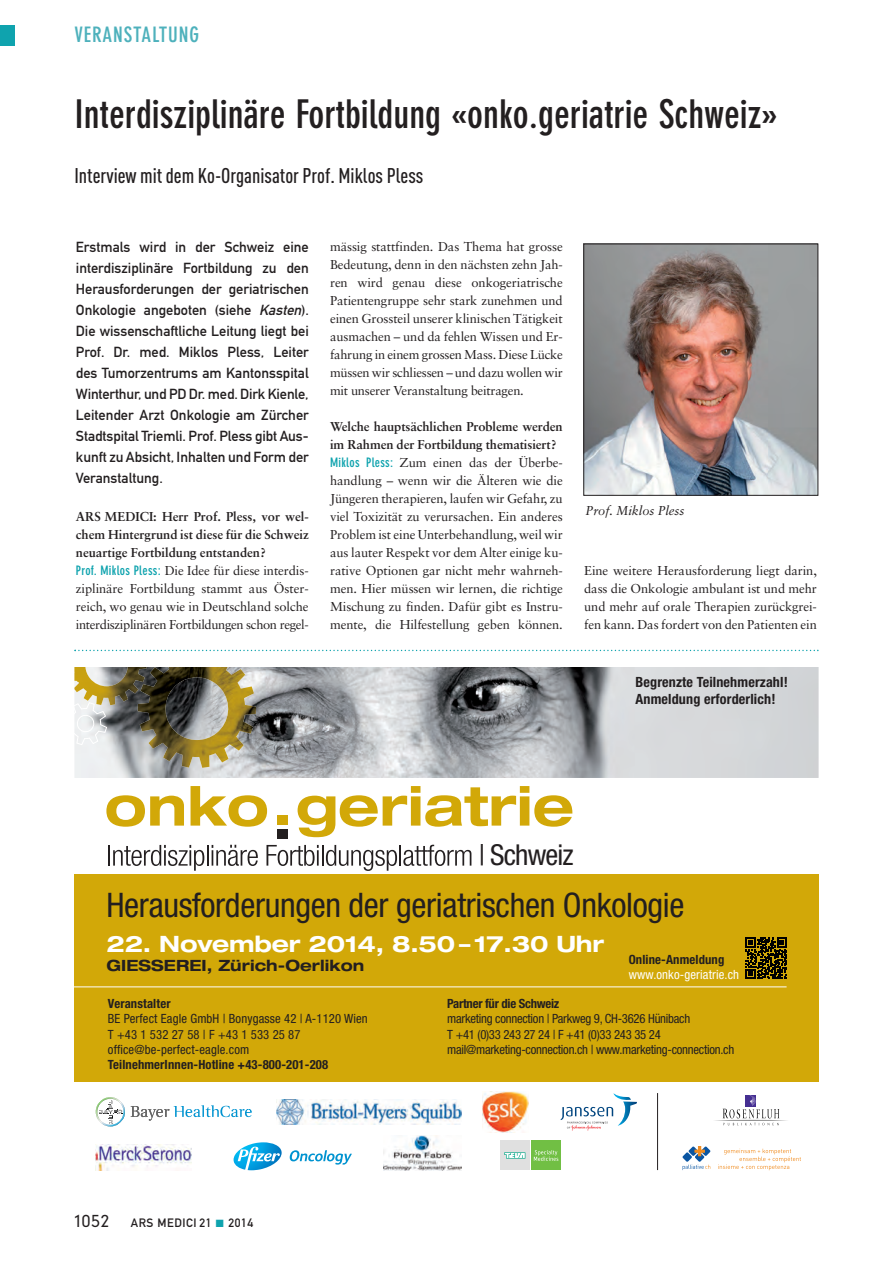
<style>
.page{position:relative;width:893px;height:1263px;background:#fff}
.page>*{position:absolute;margin:0;border:0;box-sizing:border-box;transform-origin:0 0}
.t1{font:700 condensed 39px "DIN Neuzeit Grotesk";color:#231f20}
.t2{font:condensed 33.9px "Helvetica Neue LT Std";letter-spacing:-.01em;color:#231f20}
.t3{font:condensed 28.8px "Helvetica Neue LT Std";letter-spacing:-.03em;color:#231f20}
.t4{font:700 expanded 22.65px "Helvetica Neue LT Std";letter-spacing:-.01em;color:#fff}
.t5{font:500 21px "DIN Cond";color:#231f20}
.t6{font:700 condensed 21px "DIN Neuzeit Grotesk";letter-spacing:.04em;color:#4eb1bc}
.t7{font:300 16.5px "DIN Neuzeit Grotesk";color:#231f20}
.t8{font:700 expanded 15.45px "Helvetica Neue LT Std";letter-spacing:.005em;color:#231f20}
.t9{font:14.4px/21px "DIN Mittelschrift";color:#231f20;text-align:justify}
.t10{font:700 condensed 14.1px/17px "Helvetica Neue LT Std";letter-spacing:.01em;color:#231f20}
.t11{font:12.9px/18px "Sabon";letter-spacing:-.005em;color:#231f20}
.t12{font:italic 12.9px "Sabon";letter-spacing:-.005em;color:#231f20}
.t13{font:condensed 12.75px/15.3px "Helvetica Neue LT Std";letter-spacing:-.02em;color:#231f20}
.t14{font:condensed 12.75px/15.3px "Helvetica Neue LT Std";letter-spacing:.01em;color:#231f20}
.t15{font:700 condensed 12.75px "Helvetica Neue LT Std";letter-spacing:.01em;color:#231f20}
.t16{font:condensed 12.75px "Helvetica Neue LT Std";letter-spacing:.01em;color:#fff}
.t17{font:700 condensed 12.75px "Helvetica Neue LT Std";letter-spacing:-.02em;color:#231f20}
.t18{font:12px "DIN Mittelschrift";letter-spacing:.05em;color:#231f20}
.s1{font-style:italic}
.s2{font-weight:700}
.s3{font-family:"DIN Neuzeit Grotesk";font-weight:700;font-stretch:condensed;color:#0fa3ae}
.s4{color:#0fa3ae}
</style>
<div class="page">
<div style="left:0;top:26px;width:15px;height:20px;background:#0fa3ae"></div>
<svg style="left:74px;top:650px;width:745px;height:1px"></svg>
<img style="left:585px;top:245px;width:231px;height:249px">
<div style="left:583px;top:243px;width:235px;height:253px;border:1px solid #231f20"></div>
<img style="left:74px;top:668px;width:745px;height:110px">
<div style="left:74px;top:875px;width:745px;height:207px;background:#d2a808"></div>
<hr style="left:74px;top:986px;width:713px;height:1px;background:#fff">
<img style="left:138px;top:668px;width:118px;height:100px">
<img style="left:74px;top:668px;width:73px;height:37px">
<svg style="left:74px;top:702px;width:33px;height:43px"></svg>
<svg style="left:106px;top:795px;width:78px;height:32px"></svg>
<svg style="left:191px;top:786px;width:76px;height:41px"></svg>
<svg style="left:298px;top:786px;width:274px;height:51px"></svg>
<div style="left:277px;top:816px;width:11px;height:9px;background:#d2a808"></div>
<div style="left:277px;top:830px;width:11px;height:9px;background:#231f20"></div>
<hr style="left:108px;top:845px;width:2px;height:21px;background:#231f20">
<svg style="left:113px;top:845px;width:145px;height:26px"></svg>
<svg style="left:266px;top:845px;width:53px;height:21px"></svg>
<hr style="left:322px;top:845px;width:2px;height:21px;background:#231f20">
<svg style="left:326px;top:845px;width:71px;height:26px"></svg>
<hr style="left:399px;top:845px;width:2px;height:21px;background:#231f20">
<svg style="left:403px;top:845px;width:68px;height:21px"></svg>
<svg style="left:745px;top:937px;width:42px;height:42px"></svg>
<img style="left:96px;top:1145px;width:96px;height:25px">
<svg style="left:723px;top:1095px;width:56px;height:30px"></svg>
<hr style="left:713px;top:1120px;width:76px;height:1px;background:#7d7d7d;border-radius:50%">
<svg style="left:234px;top:1142px;width:48px;height:28px"></svg>
<svg style="left:290px;top:1150px;width:62px;height:14px"></svg>
<svg style="left:683px;top:1146px;width:27px;height:23px"></svg>
<svg style="left:718px;top:1149px;width:83px;height:21px"></svg>
<img style="left:276px;top:1099px;width:185px;height:25px">
<svg style="left:96px;top:1097px;width:29px;height:29px"></svg>
<svg style="left:131px;top:1105px;width:121px;height:16px"></svg>
<img style="left:482px;top:1091px;width:46px;height:41px">
<svg style="left:561px;top:1093px;width:76px;height:37px"></svg>
<img style="left:384px;top:1135px;width:77px;height:35px">
<div style="left:500px;top:1141px;width:30px;height:29px;background:#e0e0e0"></div>
<svg style="left:504px;top:1152px;width:21px;height:6px"></svg>
<div style="left:531px;top:1141px;width:30px;height:29px;background:#71bf44"></div>
<svg style="left:534px;top:1150px;width:24px;height:11px"></svg>
<hr style="left:657px;top:1093px;width:1px;height:77px;background:#231f20">
<h3 class="t6" style="left:74px;top:27px;width:126px">VERANSTALTUNG</h3>
<h1 class="t1" style="left:74px;top:99px;width:705px">Interdisziplinäre Fortbildung «onko.geriatrie Schweiz»</h1>
<h3 class="t5" style="left:74px;top:168px;width:351px">Interview mit dem Ko-Organisator Prof. Miklos Pless</h3>
<p class="t9" style="left:76px;top:237px;width:234px">Erstmals wird in der Schweiz eine interdisziplinäre Fortbildung zu den Herausforderungen der geriatrischen Onko logie angeboten (siehe <span class="s1">Kasten</span>).<br>Die wissenschaftliche Leitung liegt bei Prof. Dr. med. Miklos Pless, Leiter des Tumorzentrums am Kantonsspital Win terthur, und PD Dr. med. Dirk Kienle, Leitender Arzt Onkologie am Zürcher Stadtspital Triemli. Prof. Pless gibt Aus - kunft zu Absicht, Inhalten und Form der Veranstaltung.</p>
<p class="t11" style="left:76px;top:509px;width:234px"><span class="s2">ARS MEDICI: Herr Prof. Pless, vor wel&shy;chem Hintergrund ist diese für die Schweiz neuartige Fortbildung entstanden?<br></span><span class="s3">Prof. Miklos Pless:</span> Die Idee für diese interdis&shy;ziplinäre Fortbildung stammt aus Öster&shy;reich, wo genau wie in Deutschland solche interdisziplinären Fortbildungen schon regel -</p>
<p class="t11" style="left:330px;top:239px;width:234px;text-align:justify">mässig stattfinden. Das Thema hat grosse Bedeutung, denn in den nächsten zehn Jah&shy;ren wird genau diese onkogeriatrische Patientengruppe sehr stark zunehmen und einen Grossteil unserer klinischen Tätigkeit ausmachen – und da fehlen Wissen und Er&shy;fahrung in einem grossen Mass. Diese Lücke müssen wir schliessen – und dazu wollen wir mit unserer Veranstaltung beitragen.</p>
<p class="t11" style="left:330px;top:419px;width:234px"><span class="s2">Welche hauptsächlichen Probleme werden im Rahmen der Fortbildung thematisiert?<br></span><span class="s3">Miklos Pless:</span> Zum einen das der Überbe&shy;handlung – wenn wir die Älteren wie die Jüngeren therapieren, laufen wir Gefahr, zu viel Toxizität zu verursachen. Ein anderes Problem ist eine Unterbehandlung, weil wir aus lauter Respekt vor dem Alter einige ku&shy;rative Optionen gar nicht mehr wahrneh&shy;men. Hier müssen wir lernen, die richtige Mischung zu finden. Dafür gibt es Instru&shy;mente, die Hilfestellung geben können.</p>
<p class="t12" style="left:586px;top:505px;width:101px">Prof. Miklos Pless</p>
<p class="t11" style="left:584px;top:563px;width:234px;text-align:justify">Eine weitere Herausforderung liegt darin, dass die Onkologie ambulant ist und mehr und mehr auf orale Therapien zurückgrei&shy;fen kann. Das fordert von den Patienten ein</p>
<p class="t10" style="left:636px;top:675px;width:154px">Begrenzte Teilnehmerzahl!<br>Anmeldung erforderlich!</p>
<h3 class="t3" style="left:479px;top:845px;width:97px">| Schweiz</h3>
<h2 class="t2" style="left:106px;top:893px;width:579px">Herausforderungen der geriatrischen Onkologie</h2>
<h3 class="t4" style="left:106px;top:936px;width:499px">22. November 2014, 8.50 – 17.30 Uhr</h3>
<p class="t8" style="left:106px;top:959px;width:259px">GIESSEREI, Zürich-Oerlikon</p>
<p class="t15" style="left:629px;top:955px;width:97px">Online-Anmeldung</p>
<p class="t16" style="left:629px;top:970px;width:112px">www.onko-geriatrie.ch</p>
<p class="t15" style="left:108px;top:999px;width:64px">Veranstalter</p>
<p class="t14" style="left:108px;top:1012px;width:261px">BE Perfect Eagle GmbH | Bonygasse 42 | A-1120 Wien<br>T +43 1 532 27 58 | F +43 1 533 25 87 office@be-perfect-eagle.com</p>
<p class="t15" style="left:108px;top:1060px;width:222px">TeilnehmerInnen-Hotline +43-800-201-208</p>
<p class="t7" style="left:74px;top:1214px;width:37px">1052</p>
<p class="t18" style="left:131px;top:1218px;width:124px">ARS MEDICI 21 <span class="s4">■</span> 2014</p>
<p class="t17" style="left:447px;top:999px;width:114px">Partner für die Schweiz</p>
<p class="t13" style="left:447px;top:1012px;width:289px">marketing connection | Parkweg 9, CH-3626 Hünibach<br>T +41 (0)33 243 27 24 | F +41 (0)33 243 35 24 mail@marketing-connection.ch | www.marketing-connection.ch</p>
</div>
